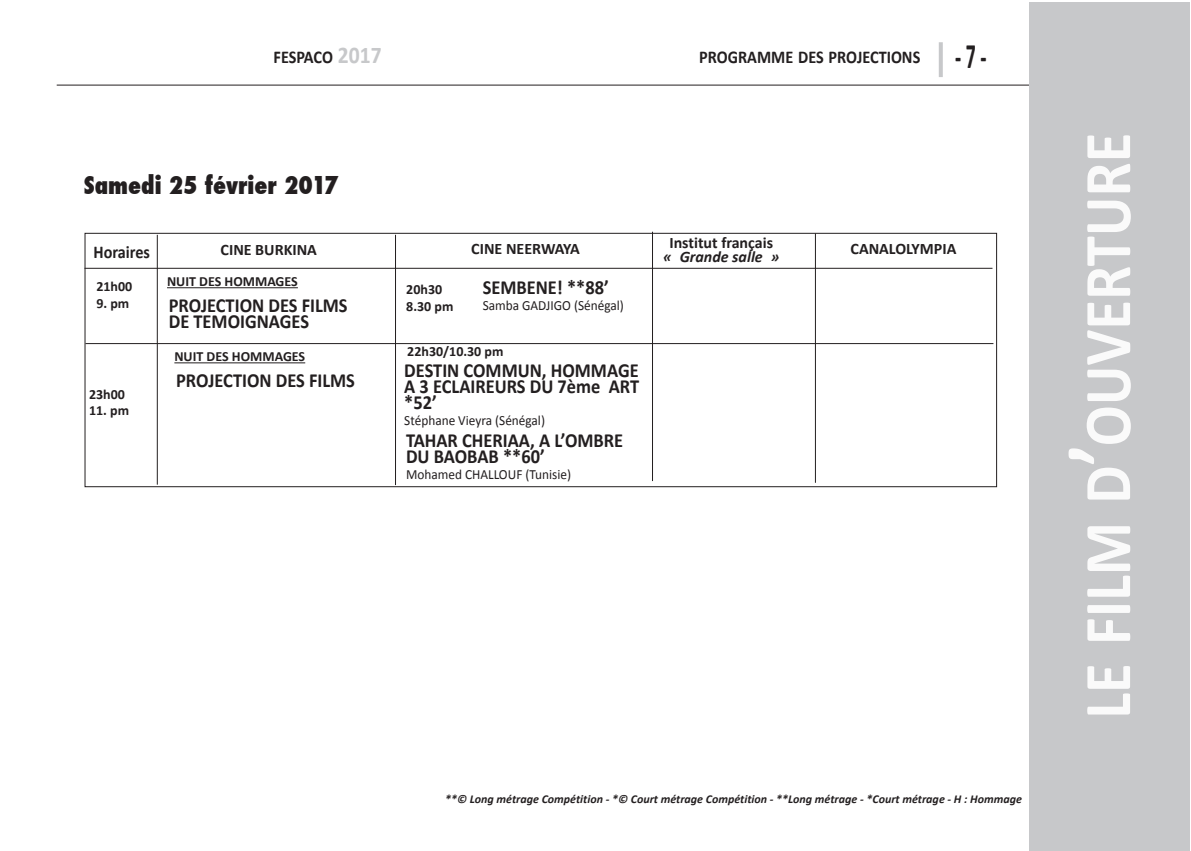
<style>
.page{position:relative;width:1191px;height:851px;background:#fff}
.page>*{position:absolute;margin:0;border:0;box-sizing:border-box;transform-origin:0 0}
.t1{font:700 67.6px "Calibri";color:#fafafa;scale:.9 1}
.t2{font:700 36px "Calibri";color:#231f20;scale:.56 1}
.t3{font:800 condensed 24px "Futura";color:#231f20}
.t4{font:700 20px/16px "Calibri";color:#231f20;scale:.92 1}
.t5{font:700 18px "Calibri";color:#231f20;scale:.9 1}
.t6{font:700 16px "Calibri";color:#231f20}
.t7{font:italic 700 16px "Calibri";color:#231f20}
.t8{font:700 14px/16.8px "Calibri";color:#231f20}
.t9{font:14px "Calibri";color:#231f20;scale:.95 1}
.t10{font:italic 700 12px "Calibri";color:#231f20}
.s1{font-size:24px;color:#c7c8ca}
.s2{font-size:90px}
</style>
<div class="page">
<hr style="left:57px;top:85px;width:990px;height:1px;background:#231f20">
<div style="left:1029px;top:2px;width:161px;height:848px;background:#c7c8ca"></div>
<svg style="left:938px;top:42px;width:4px;height:35px"></svg>
<div style="left:84px;top:233px;width:913px;height:254px;border:1px solid #231f20"></div>
<hr style="left:167px;top:287px;width:131px;height:1px;background:#231f20">
<hr style="left:84px;top:268px;width:908px;height:1px;background:#231f20">
<hr style="left:85px;top:343px;width:908px;height:1px;background:#231f20">
<hr style="left:157px;top:235px;width:1px;height:249px;background:#231f20">
<hr style="left:395px;top:235px;width:1px;height:250px;background:#231f20">
<hr style="left:652px;top:232px;width:1px;height:249px;background:#231f20">
<hr style="left:815px;top:233px;width:1px;height:249px;background:#231f20">
<hr style="left:174px;top:362px;width:131px;height:1px;background:#231f20">
<p class="t5" style="left:273px;top:46px;width:122px">FESPACO <span class="s1">2017</span></p>
<p class="t5" style="left:699px;top:46px;width:247px">PROGRAMME DES PROJECTIONS</p>
<h2 class="t2" style="left:955px;top:34px;width:58px">- 7-</h2>
<p class="t3" style="left:84px;top:170px;width:256px">Samedi 25 février 2017</p>
<p class="t5" style="left:94px;top:241px;width:64px">HORAIRES</p>
<p class="t8" style="left:96px;top:278px;width:37px">21H00</p>
<p class="t8" style="left:96px;top:295px;width:34px">9. PM</p>
<p class="t8" style="left:89px;top:385px;width:37px">23H00</p>
<p class="t8" style="left:89px;top:402px;width:41px">11. PM</p>
<p class="t6" style="left:221px;top:239px;width:98px">CINE BURKINA</p>
<p class="t8" style="left:167px;top:273px;width:132px">NUIT DES HOMMAGES</p>
<p class="t4" style="left:169px;top:297px;width:196px">PROJECTION DES FILMS<br>DE TEMOIGNAGES</p>
<p class="t8" style="left:174px;top:348px;width:132px">NUIT DES HOMMAGES</p>
<p class="t4" style="left:176px;top:372px;width:196px">PROJECTION DES FILMS</p>
<p class="t6" style="left:471px;top:238px;width:110px">CINE NEERWAYA</p>
<p class="t6" style="left:669px;top:233px;width:105px">INSTITUT FRANÇAIS</p>
<p class="t7" style="left:663px;top:247px;width:118px">« Grande salle »</p>
<p class="t4" style="left:483px;top:279px;width:138px">SEMBENE! **88’</p>
<p class="t9" style="left:483px;top:297px;width:150px">Samba GADJIGO (Sénégal)</p>
<p class="t8" style="left:406px;top:281px;width:49px">20H30<br>8.30 PM</p>
<p class="t8" style="left:407px;top:343px;width:98px">22H30/10.30 PM</p>
<p class="t4" style="left:404px;top:362px;width:257px;text-align:justify">DESTIN COMMUN, HOMMAGE A 3 ECLAIREURS DU 7ÈME ART *52’</p>
<p class="t9" style="left:404px;top:411px;width:150px">Stéphane Vieyra (Sénégal)</p>
<p class="t4" style="left:406px;top:432px;width:238px">TAHAR CHERIAA, A L’OMBRE<br>DU BAOBAB **60’</p>
<p class="t9" style="left:406px;top:465px;width:175px">Mohamed CHALLOUF (Tunisie)</p>
<p class="t6" style="left:850px;top:239px;width:107px">CANALOLYMPIA</p>
<p class="t10" style="left:445px;top:791px;width:578px">**© Long métrage Compétition - *© Court métrage Compétition - **Long métrage - *Court métrage - H : Hommage</p>
<h1 class="t1" style="left:1065px;top:718px;width:652px;rotate:-90deg">LE FILM D<span class="s2">’</span>OUVERTURE</h1>
</div>
